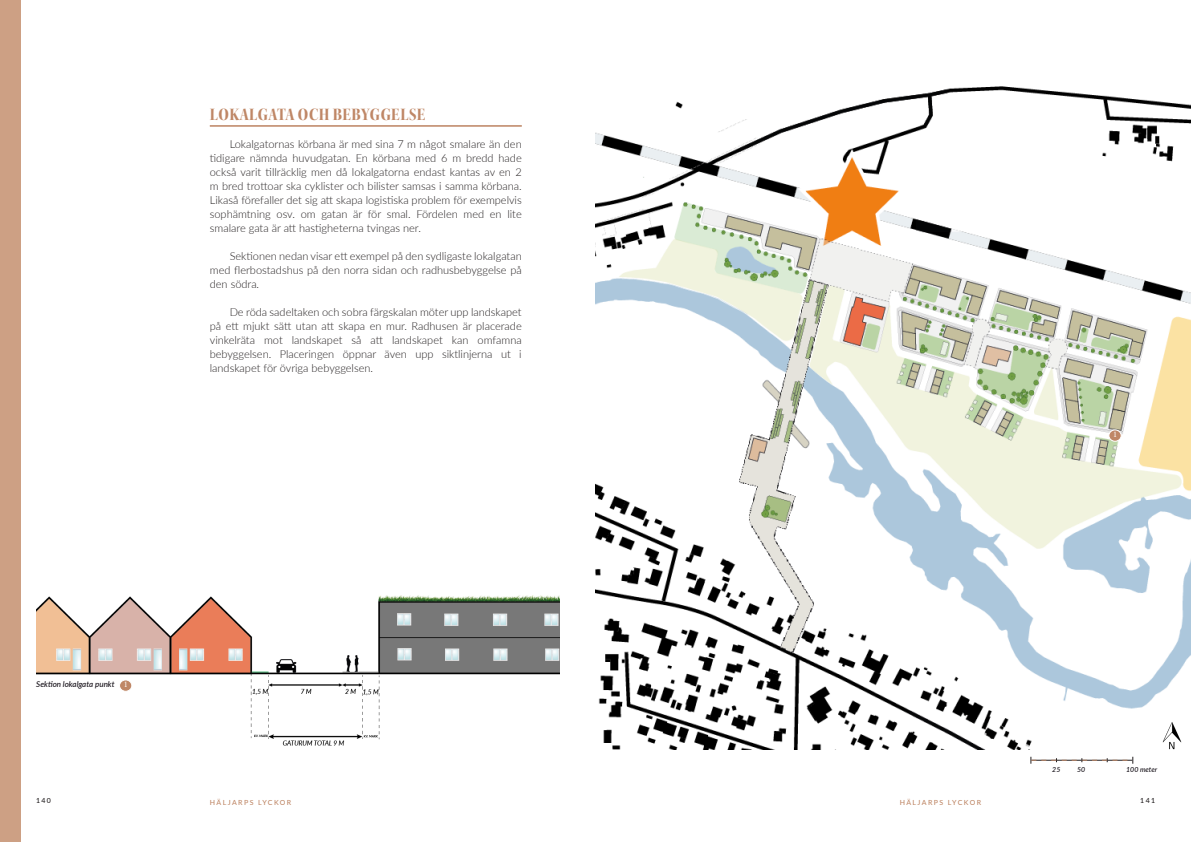
<style>
.page{position:relative;width:1191px;height:842px;background:#fff}
.page>*{position:absolute;margin:0;border:0;box-sizing:border-box;transform-origin:0 0}
.Section_Title{font:18px "Kepler Std Bold Scn Disp";letter-spacing:.02em;color:#bf8766}
.Body_Text{font:300 11px/14px "Lato";color:#231f20;text-align:justify}
.t1{font:8.5px "Minion Pro";color:#fff}
.Caption_Text{font:italic 500 8px "Lato";color:#120d15}
.t2{font:500 7px "Lato";letter-spacing:.2em;color:#bf8766}
.Caption_Text-2{font:italic 500 7px "Lato";color:#120d15}
.t3{font:500 7px "Lato";letter-spacing:.2em;color:#231f20}
</style>
<div class="page">
<div style="left:0;top:0;width:20px;height:842px;background:#cda084"></div>
<img style="left:36px;top:595px;width:523px;height:151px">
<img style="left:595px;top:86px;width:596px;height:663px">
<div style="left:1108px;top:430px;width:13px;height:11px;background:#bf8766;border-radius:50%"></div>
<div style="left:1108px;top:430px;width:13px;height:11px;border:1px solid #fff;border-radius:50%"></div>
<hr style="left:210px;top:126px;width:312px;height:1px;background:#bf8766">
<div style="left:119px;top:680px;width:13px;height:11px;background:#bf8766;border-radius:50%"></div>
<div style="left:119px;top:680px;width:13px;height:11px;border:1px solid #fff;border-radius:50%"></div>
<svg style="left:1030px;top:757px;width:103px;height:7px"></svg>
<img style="left:1155px;top:719px;width:33px;height:30px">
<p class="Section_Title" style="left:210px;top:104px;width:217px">LOKALGATA OCH BEBYGGELSE</p>
<p class="Body_Text" style="left:210px;top:137px;width:313px;text-indent:20px">Lokalgatornas körbana är med sina 7 m något smalare än den tidigare nämnda huvudgatan. En körbana med 6 m bredd hade också varit tillräcklig men då lokalgatorna endast kantas av en 2 m bred trottoar ska cyklister och bilister samsas i samma körbana.<br>Likaså förefaller det sig att skapa logistiska problem för exempelvis sophämtning osv. om gatan är för smal. Fördelen med en lite smalare gata är att hastigheterna tvingas ner.</p>
<p class="Body_Text" style="left:210px;top:249px;width:313px;text-indent:20px">Sektionen nedan visar ett exempel på den sydligaste lokalgatan med flerbostadshus på den norra sidan och radhusbebyggelse på den södra.</p>
<p class="Body_Text" style="left:210px;top:305px;width:313px;text-indent:20px">De röda sadeltaken och sobra färgskalan möter upp landskapet på ett mjukt sätt utan att skapa en mur. Radhusen är placerade vinkelräta mot landskapet så att landskapet kan omfamna bebyggelsen. Placeringen öppnar även upp siktlinjerna ut i landskapet för övriga bebyggelsen.</p>
<p class="Caption_Text" style="left:36px;top:678px;width:80px">Sektion lokalgata punkt</p>
<p class="t1" style="left:124px;top:679px;width:6px">1</p>
<p class="t1" style="left:1113px;top:429px;width:6px">1</p>
<p class="Caption_Text-2" style="left:1052px;top:764px;width:10px">25</p>
<p class="Caption_Text-2" style="left:1077px;top:764px;width:10px">50</p>
<p class="Caption_Text-2" style="left:1126px;top:764px;width:32px">100 meter</p>
<p class="t3" style="left:36px;top:795px;width:16px">140</p>
<p class="t2" style="left:210px;top:797px;width:83px">HÄLJARPS LYCKOR</p>
<p class="t2" style="left:899px;top:797px;width:83px">HÄLJARPS LYCKOR</p>
<p class="t3" style="left:1140px;top:795px;width:16px">141</p>
</div>
